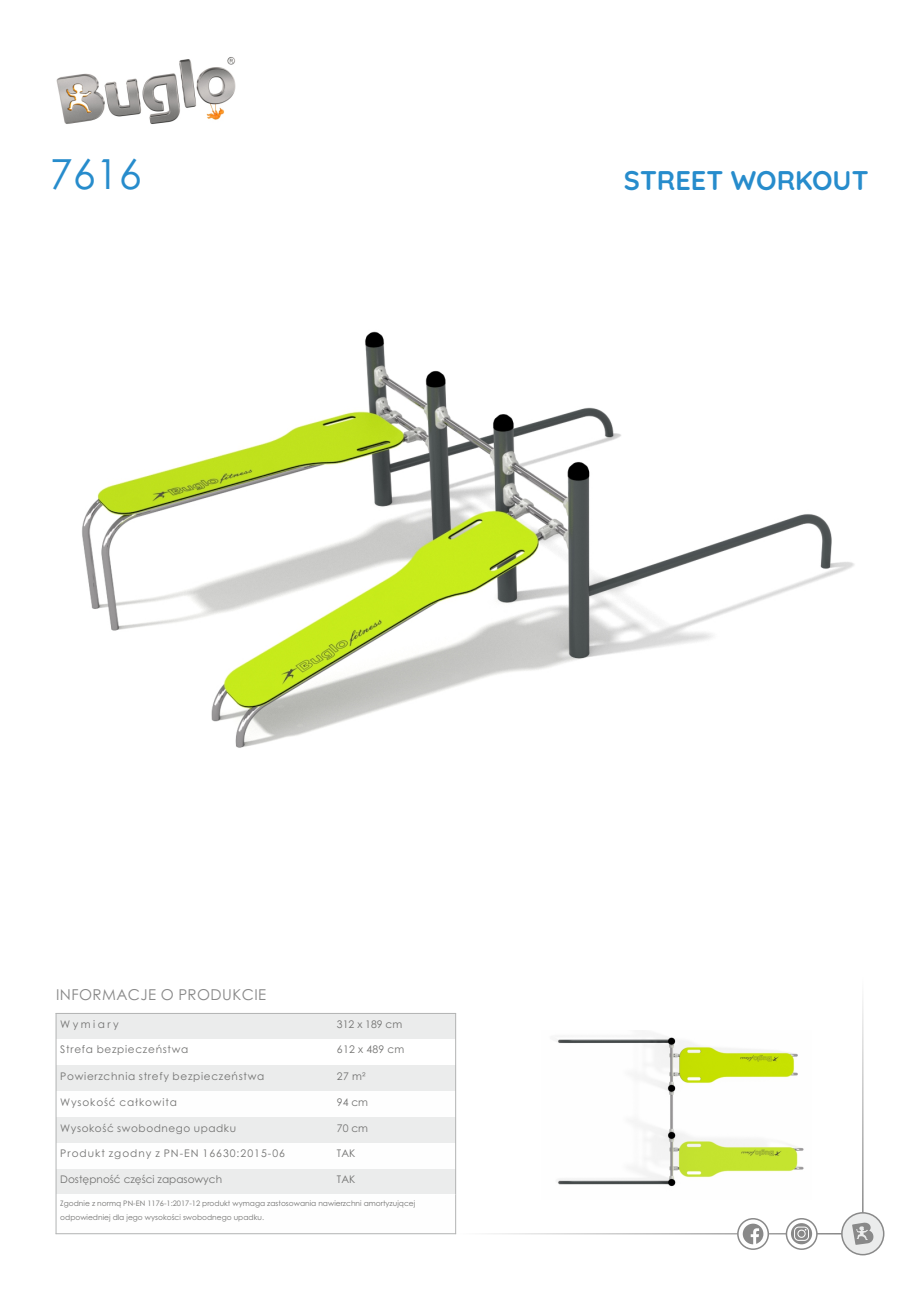
<style>
.page{position:relative;width:920px;height:1290px;background:#fff}
.page>*{position:absolute;margin:0;border:0;box-sizing:border-box;transform-origin:0 0}
.t1{font:41.4px "Century Gothic";color:#278ccc}
.t2{font:700 27px "Quicksand";color:#278ccc}
.t3{font:15px "Century Gothic";letter-spacing:.03em;color:#898989}
.t4{font:10.5px "Century Gothic";letter-spacing:.065em;color:#727271}
.t5{font:10.5px "Century Gothic";letter-spacing:.095em;color:#727271}
.t6{font:10.5px "Century Gothic";color:#727271}
.t7{font:10.5px "Century Gothic";letter-spacing:.235em;color:#727271}
.t8{font:7.5px/14.1px "Century Gothic";color:#727271}
</style>
<div class="page">
<hr style="left:456px;top:1233px;width:386px;height:1px;background:#898989">
<img style="left:56px;top:57px;width:180px;height:67px">
<div style="left:841px;top:1212px;width:43px;height:43px;background:#ebecec;border:2px solid #898989;border-radius:50%"></div>
<svg style="left:852px;top:1222px;width:22px;height:23px"></svg>
<svg style="left:737px;top:1218px;width:32px;height:32px"></svg>
<svg style="left:743px;top:1223px;width:20px;height:21px"></svg>
<svg style="left:786px;top:1218px;width:32px;height:32px"></svg>
<hr style="left:862px;top:977px;width:1px;height:236px;background:#898989">
<div style="left:56px;top:1013px;width:277px;height:26px;background:#ebecec"></div>
<div style="left:333px;top:1013px;width:123px;height:26px;background:#ebecec"></div>
<div style="left:56px;top:1065px;width:277px;height:26px;background:#ebecec"></div>
<div style="left:333px;top:1065px;width:123px;height:26px;background:#ebecec"></div>
<div style="left:56px;top:1117px;width:277px;height:26px;background:#ebecec"></div>
<div style="left:333px;top:1117px;width:123px;height:26px;background:#ebecec"></div>
<div style="left:56px;top:1169px;width:277px;height:25px;background:#ebecec"></div>
<div style="left:333px;top:1169px;width:123px;height:25px;background:#ebecec"></div>
<hr style="left:56px;top:1013px;width:1px;height:221px;background:#b2b3b3">
<hr style="left:455px;top:1194px;width:1px;height:40px;background:#b2b3b3">
<hr style="left:455px;top:1013px;width:1px;height:181px;background:#b2b3b3">
<hr style="left:56px;top:1233px;width:400px;height:1px;background:#b2b3b3">
<hr style="left:56px;top:1013px;width:400px;height:1px;background:#b2b3b3">
<div style="left:791px;top:1223px;width:21px;height:21px;background:#898989;border-radius:50%"></div>
<svg style="left:794px;top:1226px;width:15px;height:15px"></svg>
<img style="left:82px;top:331px;width:773px;height:417px">
<img style="left:556px;top:1033px;width:248px;height:154px">
<h1 class="t1" style="left:50px;top:158px;width:93px">7616</h1>
<h2 class="t2" style="left:624px;top:163px;width:246px">STREET WORKOUT</h2>
<h3 class="t3" style="left:56px;top:988px;width:212px">INFORMACJE O PRODUKCIE</h3>
<p class="t7" style="left:60px;top:1020px;width:60px">Wymiary</p>
<p class="t4" style="left:337px;top:1020px;width:67px">312 x 189 cm</p>
<p class="t4" style="left:60px;top:1045px;width:130px">Strefa bezpieczeństwa</p>
<p class="t4" style="left:337px;top:1045px;width:69px">612 x 489 cm</p>
<p class="t4" style="left:60px;top:1072px;width:206px">Powierzchnia strefy bezpieczeństwa</p>
<p class="t4" style="left:337px;top:1072px;width:30px">27 m²</p>
<p class="t4" style="left:60px;top:1098px;width:118px">Wysokość całkowita</p>
<p class="t4" style="left:337px;top:1098px;width:33px">94 cm</p>
<p class="t4" style="left:60px;top:1123px;width:177px">Wysokość swobodnego upadku</p>
<p class="t4" style="left:337px;top:1123px;width:33px">70 cm</p>
<p class="t5" style="left:60px;top:1149px;width:226px">Produkt zgodny z PN-EN 16630:2015-06</p>
<p class="t4" style="left:337px;top:1149px;width:20px">TAK</p>
<p class="t6" style="left:60px;top:1175px;width:163px">Dostępność części zapasowych</p>
<p class="t4" style="left:337px;top:1175px;width:20px">TAK</p>
<p class="t8" style="left:60px;top:1197px;width:356px">Zgodnie z normą PN-EN 1176-1:2017-12 produkt wymaga zastosowania nawierzchni amortyzującej odpowiedniej dla jego wysokości swobodnego upadku.</p>
</div>
